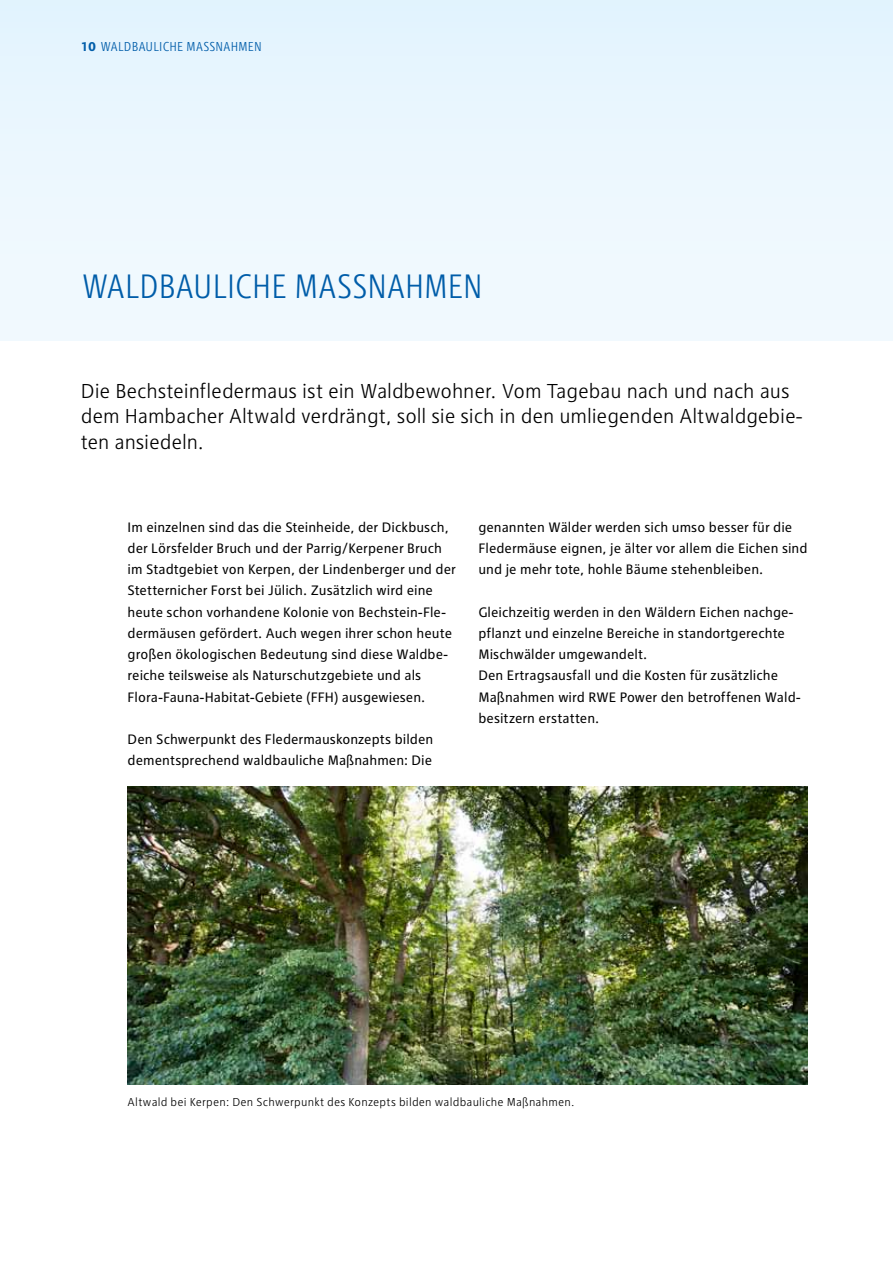
<style>
.page{position:relative;width:893px;height:1263px;background:#fff}
.page>*{position:absolute;margin:0;border:0;box-sizing:border-box;transform-origin:0 0}
.t1{font:300 condensed 35.25px "RWE Headline";letter-spacing:.01em;color:#005da9}
.t2{font:300 21px/25.5px "RWE Text";letter-spacing:-.005em;color:#000}
.t3{font:14.25px/21.3px "RWE Text";letter-spacing:.005em;color:#000}
.t4{font:300 condensed 13.5px "RWE Text";letter-spacing:.015em;color:#005da9}
.t5{font:300 12px "RWE Text";letter-spacing:.02em;color:#000}
.s1{font-weight:700;font-stretch:normal}
</style>
<div class="page">
<div style="left:0;top:0;width:893px;height:340px;background:#ecf7fe"></div>
<img style="left:128px;top:787px;width:680px;height:297px">
<p class="t4" style="left:81px;top:39px;width:183px"><span class="s1">10</span> WALDBAULICH E MASSNAH MEN</p>
<h1 class="t1" style="left:82px;top:266px;width:396px">WALD BAULICHE MASSNAHMEN</h1>
<h2 class="t2" style="left:81px;top:378px;width:723px">Die Bechsteinfledermaus ist ein Waldbewohner. Vom Tagebau nach und nach aus dem Hambacher Altwald verdrängt, soll sie sich in den umliegenden Altwaldgebie&shy;ten ansiedeln.</h2>
<p class="t3" style="left:128px;top:516px;width:330px">Im einzelnen sind das die Steinheide, der Dickbusch, der Lörsfelder Bruch und der Parrig/Kerpener Bruch im Stadtgebiet von Kerpen, der Lindenberger und der Stetternicher Forst bei Jülich. Zusätzlich wird eine heute schon vorhandene Kolonie von Bechstein-Fle&shy;dermäusen gefördert. Auch wegen ihrer schon heute großen ökologischen Bedeutung sind diese Waldbe&shy;reiche teilsweise als Naturschutzgebiete und als Flora-Fauna-Habitat-Gebiete (FFH) ausgewiesen.</p>
<p class="t3" style="left:128px;top:729px;width:307px">Den Schwerpunkt des Fledermauskonzepts bilden dementsprechend waldbauliche Maßnahmen: Die</p>
<p class="t3" style="left:478px;top:516px;width:331px">genannten Wälder werden sich umso besser für die<br>Fledermäuse eignen, je älter vor allem die Eichen sind und je mehr tote, hohle Bäume stehenbleiben.</p>
<p class="t3" style="left:478px;top:601px;width:323px">Gleichzeitig werden in den Wäldern Eichen nachge&shy;pflanzt und einzelne Bereiche in standortgerechte Mischwälder umgewandelt.<br>Den Ertragsausfall und die Kosten für zusätzliche Maßnahmen wird RWE Power den betroffenen Wald&shy;besitzern erstatten.</p>
<p class="t5" style="left:128px;top:1095px;width:448px">Altwald bei Kerpen: Den Schwerpunkt des Konzepts bilden waldbauliche Maßnahmen.</p>
</div>
